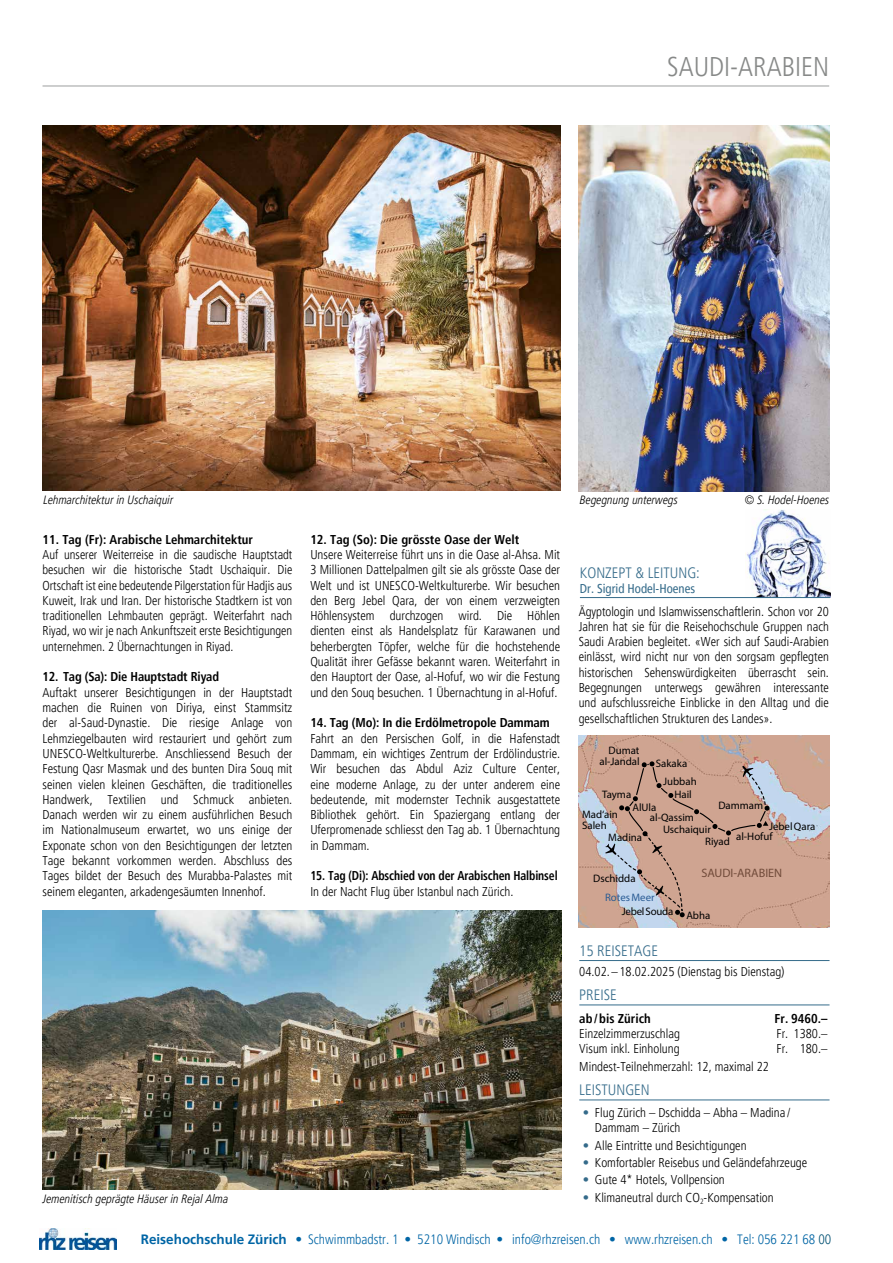
<style>
.page{position:relative;width:893px;height:1263px;background:#fff}
.page>*{position:absolute;margin:0;border:0;box-sizing:border-box;transform-origin:0 0}
.t1{font:300 condensed 27px "Frutiger LT Pro";color:#878988}
.t2{font:300 condensed 15px "Frutiger LT Pro";color:#356b8a}
.t3{font:300 condensed 13.5px "Frutiger LT Pro";color:#0065a5}
.t4{font:300 condensed 12.75px/15.3px "Frutiger LT Pro";color:#000;text-align:justify}
.t5{font:700 condensed 12.75px "Frutiger LT Pro";letter-spacing:-.01em;color:#000}
.t6{font:700 condensed 12.75px "Frutiger LT Pro";letter-spacing:-.01em;color:#000;scale:.92 1}
.t7{font:condensed 12.75px "Frutiger LT Pro";color:#356b8a}
.t8{font:700 condensed 12.15px "Frutiger";color:#714b3a}
.t9{font:italic 300 condensed 12px "Frutiger LT Pro";color:#000}
.t10{font:condensed 10.8px/10.8px "Frutiger";color:#000;text-align:right}
.t11{font:condensed 10.8px "Frutiger";letter-spacing:-.02em;color:#000}
.t12{font:condensed 10.8px "Frutiger";color:#295b93}
.s1{color:#356b8a}
.s2{font-weight:700;font-stretch:normal}
.s3{color:#005072}
</style>
<div class="page">
<img style="left:40px;top:1228px;width:77px;height:21px">
<hr style="left:579px;top:960px;width:250px;height:1px;background:#356b8a">
<hr style="left:579px;top:1004px;width:250px;height:1px;background:#356b8a">
<hr style="left:579px;top:1099px;width:250px;height:1px;background:#356b8a">
<img style="left:745px;top:509px;width:85px;height:88px">
<hr style="left:580px;top:597px;width:250px;height:1px;background:#356b8a">
<img style="left:579px;top:735px;width:250px;height:192px">
<svg style="left:605px;top:761px;width:165px;height:156px"></svg>
<img style="left:43px;top:125px;width:518px;height:366px">
<img style="left:43px;top:911px;width:518px;height:279px">
<img style="left:579px;top:125px;width:250px;height:366px">
<hr style="left:43px;top:86px;width:786px;height:1px;background:#9d9e9e">
<h1 class="t1" style="left:667px;top:51px;width:164px">SAUDI-ARABIEN</h1>
<p class="t9" style="left:43px;top:493px;width:132px">Lehmarchitektur in Uschaiquir</p>
<p class="t5" style="left:43px;top:532px;width:212px">11. Tag (Fr): Arabische Lehmarchitektur</p>
<p class="t4" style="left:43px;top:547px;width:251px">Auf unserer Weiterreise in die saudische Hauptstadt besuchen wir die historische Stadt Uschaiquir. Die Ortschaft ist eine bedeutende Pilgerstation für Hadjis aus Kuweit, Irak und Iran. Der historische Stadtkern ist von traditionellen Lehmbauten geprägt. Weiterfahrt nach Riyad, wo wir je nach Ankunftszeit erste Besichtigungen unternehmen. 2 Übernachtungen in Riyad.</p>
<p class="t5" style="left:43px;top:669px;width:178px">12. Tag (Sa): Die Hauptstadt Riyad</p>
<p class="t4" style="left:43px;top:685px;width:251px">Auftakt unserer Besichtigungen in der Hauptstadt machen die Ruinen von Diriya, einst Stammsitz der al-Saud-Dynastie. Die riesige Anlage von Lehmziegelbauten wird restauriert und gehört zum UNESCO-Weltkulturerbe. Anschliessend Besuch der Festung Qasr Masmak und des bunten Dira Souq mit seinen vielen kleinen Geschäften, die traditionelles Handwerk, Textilien und Schmuck anbieten.<br>Danach werden wir zu einem ausführlichen Besuch im Nationalmuseum erwartet, wo uns einige der Exponate schon von den Besichtigungen der letzten Tage bekannt vorkommen werden. Abschluss des Tages bildet der Besuch des Murabba-Palastes mit seinem eleganten, arkadengesäumten Innenhof.</p>
<p class="t5" style="left:310px;top:532px;width:211px">12. Tag (So): Die grösste Oase der Welt</p>
<p class="t4" style="left:310px;top:547px;width:251px">Unsere Weiterreise führt uns in die Oase al-Ahsa. Mit 3 Millionen Dattelpalmen gilt sie als grösste Oase der Welt und ist UNESCO-Weltkulturerbe. Wir besuchen den Berg Jebel Qara, der von einem verzweigten Höhlensystem durchzogen wird. Die Höhlen dienten einst als Handelsplatz für Karawanen und beherbergten Töpfer, welche für die hochstehende Qualität ihrer Gefässe bekannt waren. Weiterfahrt in den Hauptort der Oase, al-Hofuf, wo wir die Festung und den Souq besuchen. 1 Übernachtung in al-Hofuf.</p>
<p class="t5" style="left:310px;top:715px;width:241px">14. Tag (Mo): In die Erdölmetropole Dammam</p>
<p class="t4" style="left:310px;top:731px;width:251px">Fahrt an den Persischen Golf, in die Hafenstadt Dammam, ein wichtiges Zentrum der Erdölindustrie.<br>Wir besuchen das Abdul Aziz Culture Center, eine moderne Anlage, zu der unter anderem eine bedeutende, mit modernster Technik ausgestattete Bibliothek gehört. Ein Spaziergang entlang der Uferpromenade schliesst den Tag ab. 1 Übernachtung in Dammam.</p>
<p class="t6" style="left:310px;top:868px;width:270px">15. Tag (Di): Abschied von der Arabischen Halbinsel</p>
<p class="t4" style="left:310px;top:884px;width:205px">In der Nacht Flug über Istanbul nach Zürich.</p>
<p class="t9" style="left:43px;top:1192px;width:187px">Jemenitisch geprägte Häuser in Rejal Alma</p>
<p class="t9" style="left:580px;top:493px;width:100px">Begegnung unterwegs</p>
<p class="t9" style="left:745px;top:493px;width:86px">© S. Hodel-Hoenes</p>
<p class="t2" style="left:580px;top:564px;width:121px">KONZEPT &amp; LEITUNG:</p>
<p class="t7" style="left:580px;top:581px;width:117px">Dr. Sigrid Hodel-Hoenes</p>
<p class="t4" style="left:579px;top:604px;width:252px">Ägyptologin und Islamwissenschaftlerin. Schon vor 20<br>Jahren hat sie für die Reisehochschule Gruppen nach Saudi Arabien begleitet. «Wer sich auf Saudi-Arabien einlässt, wird nicht nur von den sorgsam gepflegten historischen Sehenswürdigkeiten überrascht sein.<br>Begegnungen unterwegs gewähren interessante und aufschlussreiche Einblicke in den Alltag und die gesellschaftlichen Strukturen des Landes».</p>
<p class="t10" style="left:599px;top:745px;width:42px">Dumat al-Jandal</p>
<p class="t10" style="left:656px;top:758px;width:33px">Sakaka</p>
<p class="t10" style="left:663px;top:775px;width:35px">Jubbah</p>
<p class="t10" style="left:674px;top:789px;width:19px">Hail</p>
<p class="t10" style="left:602px;top:789px;width:31px">Tayma</p>
<p class="t10" style="left:718px;top:800px;width:46px">Dammam</p>
<p class="t10" style="left:736px;top:831px;width:38px">al-Hofuf</p>
<p class="t10" style="left:632px;top:802px;width:25px">AlUla</p>
<p class="t10" style="left:582px;top:809px;width:37px">Mad‘ain</p>
<p class="t10" style="left:650px;top:811px;width:46px">al-Qassim</p>
<p class="t10" style="left:582px;top:819px;width:26px">Saleh</p>
<p class="t10" style="left:663px;top:823px;width:50px">Uschaiquir</p>
<p class="t10" style="left:769px;top:821px;width:48px">Jebel Qara</p>
<p class="t10" style="left:608px;top:832px;width:35px">Madina</p>
<p class="t10" style="left:705px;top:836px;width:26px">Riyad</p>
<p class="t10" style="left:593px;top:873px;width:44px">Dschidda</p>
<p class="t12" style="left:605px;top:890px;width:51px">Rotes Meer</p>
<p class="t11" style="left:622px;top:905px;width:53px">Jebel Souda</p>
<p class="t2" style="left:579px;top:942px;width:80px">15 REISETAGE</p>
<p class="t8" style="left:701px;top:866px;width:82px">SAUDI-ARABIEN</p>
<p class="t10" style="left:686px;top:909px;width:26px">Abha</p>
<p class="t4" style="left:579px;top:964px;width:207px">04.02. –18.02.2025 (Dienstag bis Dienstag)</p>
<p class="t2" style="left:579px;top:986px;width:39px">PREISE</p>
<p class="t5" style="left:579px;top:1011px;width:73px">ab/bis Zürich</p>
<p class="t4" style="left:579px;top:1026px;width:102px">Einzelzimmerzuschlag<br>Visum inkl. Einholung</p>
<p class="t4" style="left:579px;top:1059px;width:191px">Mindest-Teilnehmerzahl: 12, maximal 22</p>
<p class="t5" style="left:775px;top:1011px;width:54px">Fr. 9460.–</p>
<p class="t4" style="left:777px;top:1026px;width:52px;text-align:right">Fr. 1380.–<br>180.–</p>
<p class="t4" style="left:777px;top:1041px;width:13px">Fr.</p>
<p class="t2" style="left:579px;top:1081px;width:72px">LEISTUNGEN</p>
<p class="t4" style="left:595px;top:1105px;width:197px;text-indent:-12px"><span class="s1">•</span> Flug Zürich – Dschidda – Abha – Madina /<br>Dammam – Zürich</p>
<p class="t4" style="left:583px;top:1138px;width:165px"><span class="s1">•</span> Alle Eintritte und Besichtigungen</p>
<p class="t4" style="left:583px;top:1155px;width:226px"><span class="s1">•</span> Komfortabler Reisebus und Geländefahrzeuge</p>
<p class="t4" style="left:583px;top:1172px;width:144px"><span class="s1">•</span> Gute 4* Hotels, Vollpension</p>
<p class="t4" style="left:583px;top:1190px;width:193px"><span class="s1">•</span> Klimaneutral durch CO<sub>2</sub>-Kompensation</p>
<p class="t3" style="left:141px;top:1231px;width:692px"><span class="s2">Reisehochschule Zürich</span> • Schwimmbadstr. 1 • 5210 Windisch • info@rhzreisen.ch • www.rhzreisen.ch • Tel: 056 221 68 <span class="s3">00</span></p>
</div>
